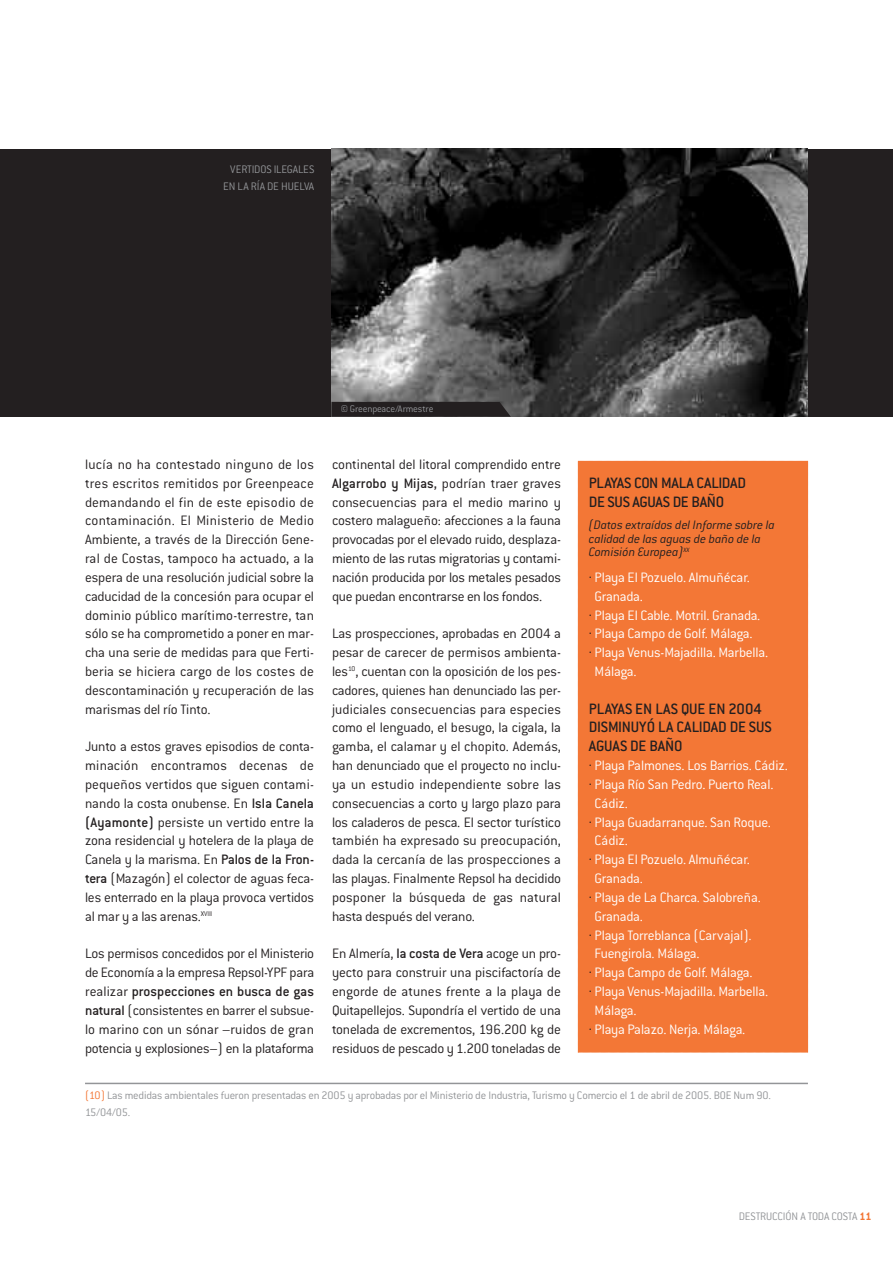
<style>
.page{position:relative;width:893px;height:1263px;background:#fff}
.page>*{position:absolute;margin:0;border:0;box-sizing:border-box;transform-origin:0 0}
.t1{font:500 16.5px/18.9px "Conduit ITC";letter-spacing:-.01em;color:#231f20}
.t2{font:300 15px/18.8px "Conduit ITC";letter-spacing:-.015em;color:#231f20;text-align:justify}
.t3{font:300 15px "Conduit ITC";letter-spacing:-.015em;color:#fff}
.t4{font:italic 300 13.5px/13.5px "Conduit ITC";letter-spacing:-.005em;color:#231f20}
.t5{font:300 12px/17.2px "Conduit ITC";letter-spacing:-.015em;color:#939598}
.t6{font:300 10.5px "Conduit ITC";letter-spacing:-.015em;color:#939598}
.s1{font-weight:500}
.s2{color:#231f20}
.s3{color:#f37736}
.s4{font-weight:700;color:#f37736}
</style>
<div class="page">
<hr style="left:85px;top:1083px;width:723px;height:1px;background:#939598">
<div style="left:0;top:149px;width:893px;height:268px;background:#231f20"></div>
<img style="left:332px;top:149px;width:476px;height:268px">
<svg style="left:331px;top:402px;width:180px;height:15px"></svg>
<div style="left:578px;top:461px;width:230px;height:592px;background:#f37736"></div>
<p class="t5" style="left:223px;top:162px;width:93px;text-align:center">VERTIDOS ILEGALES<br>EN LA RÍA DE HUELVA</p>
<p class="t2" style="left:85px;top:456px;width:231px">lucía no ha contestado ninguno de los tres escritos remitidos por Greenpeace demandando el fin de este episodio de contaminación. El Ministerio de Medio Ambiente, a través de la Dirección Gene&shy;ral de Costas, tampoco ha actuado, a la espera de una resolución judicial sobre la caducidad de la concesión para ocupar el dominio público marítimo-terrestre, tan sólo se ha comprometido a poner en mar&shy;cha una serie de medidas para que Ferti&shy;beria se hiciera cargo de los costes de descontaminación y recuperación de las marismas del río Tinto.</p>
<p class="t2" style="left:85px;top:739px;width:231px">Junto a estos graves episodios de conta&shy;minación encontramos decenas de pequeños vertidos que siguen contami&shy;nando la costa onubense. En <span class="s1">Isla Canela (Ayamonte)</span> persiste un vertido entre la zona residencial y hotelera de la playa de Canela y la marisma. En <span class="s1">Palos de la Fron&shy;tera</span> (Mazagón) el colector de aguas feca&shy;les enterrado en la playa provoca vertidos al mar y a las arenas.<sup>XVIII</sup></p>
<p class="t2" style="left:85px;top:946px;width:231px">Los permisos concedidos por el Ministerio de Economía a la empresa Repsol-YPF para realizar <span class="s1">prospecciones en busca de gas natural</span> (consistentes en barrer el subsue&shy;lo marino con un sónar –ruidos de gran potencia y explosiones–) en la plataforma</p>
<p class="t6" style="left:341px;top:405px;width:94px">© Greenpeace/Armestre</p>
<p class="t2" style="left:332px;top:456px;width:231px">continental del litoral comprendido entre <span class="s1">Algarrobo y Mijas,</span> podrían traer graves consecuencias para el medio marino y costero malagueño: afecciones a la fauna provocadas por el elevado ruido, desplaza&shy;miento de las rutas migratorias y contami&shy;nación producida por los metales pesados que puedan encontrarse en los fondos.</p>
<p class="t2" style="left:332px;top:626px;width:231px">Las prospecciones, aprobadas en 2004 a pesar de carecer de permisos ambienta&shy;les<sup>10</sup>, cuentan con la oposición de los pes&shy;cadores, quienes han denunciado las per&shy;judiciales consecuencias para especies como el lenguado, el besugo, la cigala, la gamba, el calamar y el chopito. Además, han denunciado que el proyecto no inclu&shy;ya un estudio independiente sobre las consecuencias a corto y largo plazo para los caladeros de pesca. El sector turístico también ha expresado su preocupación, dada la cercanía de las prospecciones a las playas. Finalmente Repsol ha decidido posponer la búsqueda de gas natural hasta después del verano.</p>
<p class="t2" style="left:332px;top:946px;width:231px">En Almería, <span class="s1">la costa de Vera</span> acoge un pro&shy;yecto para construir una piscifactoría de engorde de atunes frente a la playa de Quitapellejos. Supondría el vertido de una tonelada de excrementos, 196.200 kg de residuos de pescado y 1.200 toneladas de</p>
<p class="t1" style="left:589px;top:475px;width:159px">PLAYAS CON MALA CALIDAD<br>DE SUS AGUAS DE BAÑO</p>
<p class="t4" style="left:589px;top:520px;width:188px">(Datos extraídos del Informe sobre la calidad de las aguas de baño de la<br>Comisión Europea)<sup>XX</sup></p>
<p class="t3" style="left:589px;top:572px;width:163px"><span class="s2">·</span> Playa El Pozuelo. Almuñécar.</p>
<p class="t3" style="left:595px;top:591px;width:50px">Granada.</p>
<p class="t3" style="left:589px;top:610px;width:173px"><span class="s2">·</span> Playa El Cable. Motril. Granada.</p>
<p class="t3" style="left:589px;top:629px;width:165px"><span class="s2">·</span> Playa Campo de Golf. Málaga.</p>
<p class="t3" style="left:589px;top:648px;width:181px"><span class="s2">·</span> Playa Venus-Majadilla. Marbella.</p>
<p class="t3" style="left:595px;top:667px;width:44px">Málaga.</p>
<p class="t1" style="left:589px;top:701px;width:184px">PLAYAS EN LAS QUE EN 2004<br>DISMINUYÓ LA CALIDAD DE SUS<br>AGUAS DE BAÑO</p>
<p class="t3" style="left:589px;top:761px;width:200px"><span class="s2">·</span> Playa Palmones. Los Barrios. Cádiz.</p>
<p class="t3" style="left:589px;top:779px;width:186px"><span class="s2">·</span> Playa Río San Pedro. Puerto Real.</p>
<p class="t3" style="left:595px;top:798px;width:35px">Cádiz.</p>
<p class="t3" style="left:589px;top:817px;width:183px"><span class="s2">·</span> Playa Guadarranque. San Roque.</p>
<p class="t3" style="left:595px;top:836px;width:35px">Cádiz.</p>
<p class="t3" style="left:589px;top:855px;width:163px"><span class="s2">·</span> Playa El Pozuelo. Almuñécar.</p>
<p class="t3" style="left:595px;top:874px;width:50px">Granada.</p>
<p class="t3" style="left:589px;top:892px;width:173px"><span class="s2">·</span> Playa de La Charca. Salobreña.</p>
<p class="t3" style="left:595px;top:911px;width:50px">Granada.</p>
<p class="t3" style="left:589px;top:930px;width:164px"><span class="s2">·</span> Playa Torreblanca (Carvajal).</p>
<p class="t3" style="left:595px;top:949px;width:106px">Fuengirola. Málaga.</p>
<p class="t3" style="left:589px;top:968px;width:165px"><span class="s2">·</span> Playa Campo de Golf. Málaga.</p>
<p class="t3" style="left:589px;top:987px;width:181px"><span class="s2">·</span> Playa Venus-Majadilla. Marbella.</p>
<p class="t3" style="left:595px;top:1005px;width:44px">Málaga.</p>
<p class="t3" style="left:589px;top:1024px;width:158px"><span class="s2">·</span> Playa Palazo. Nerja. Málaga.</p>
<p class="t5" style="left:85px;top:1087px;width:687px"><span class="s3">(10)</span> Las medidas ambientales fueron presentadas en 2005 y aprobadas por el Ministerio de Industria, Turismo y Comercio el 1 de abril de 2005. BOE Num 90.<br>15/04/05.</p>
<p class="t5" style="left:739px;top:1209px;width:134px">DESTRUCCIÓN A TODA COSTA <span class="s4">11</span></p>
</div>
